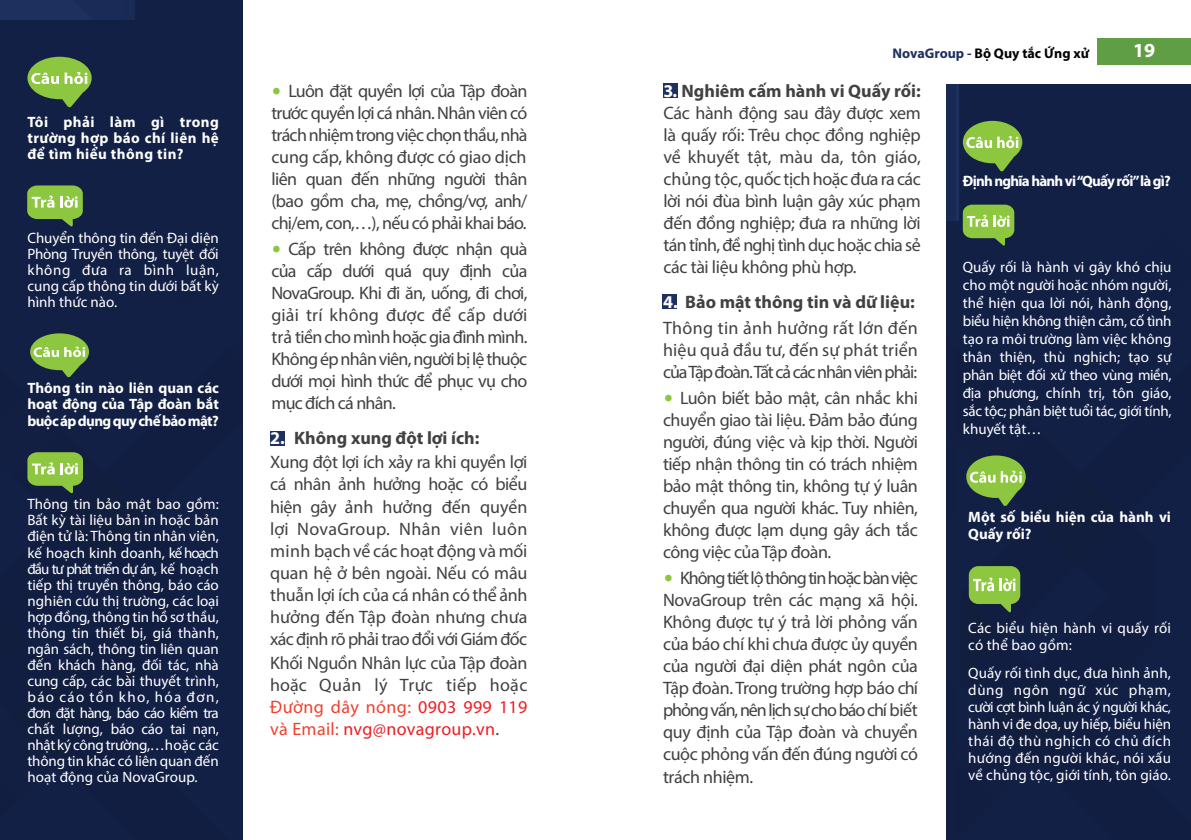
<style>
.page{position:relative;width:1191px;height:840px;background:#fff}
.page>*{position:absolute;margin:0;border:0;box-sizing:border-box;transform-origin:0 0}
.t1{font:700 36px "Myriad Pro";color:#8dc63f}
.t2{font:700 20px "Myriad Pro";color:#fff}
.t3{font:18px/22px "Myriad Pro";letter-spacing:-.025em;color:#414042;text-align:justify}
.t4{font:18px/22px "Myriad Pro";letter-spacing:-.06em;color:#414042}
.t5{font:18px/26px "Myriad Pro";letter-spacing:.02em;color:#414042}
.t6{font:700 18px "Myriad Pro";color:#414042}
.t7{font:700 18px "Myriad Pro";color:#fff}
.t8{font:15px/16px "Myriad Pro";letter-spacing:.005em;color:#fff;text-align:justify}
.t9{font:700 15px/16px "Myriad Pro";color:#fff;text-align:justify}
.t10{font:700 15px "Myriad Pro";letter-spacing:-.05em;color:#fff}
.t11{font:700 14px "Myriad Pro";color:#000}
.s1{color:#ef4130}
.s2{color:#ed1d24}
.s3{color:#1d305e}
.s4{font-weight:700;color:#fff}
.s5{font-weight:700}
</style>
<div class="page">
<div style="left:1098px;top:38px;width:93px;height:27px;background:#5f9e44"></div>
<div style="left:1156px;top:778px;width:35px;height:61px;background:#111e41"></div>
<div style="left:947px;top:664px;width:199px;height:175px;background:#121f44"></div>
<svg style="left:947px;top:135px;width:15px;height:529px;background:#122147"></svg>
<div style="left:179px;top:778px;width:63px;height:61px;background:#122046"></div>
<svg style="left:26px;top:0;width:98px;height:135px;background:#13224a"></svg>
<div style="left:169px;top:664px;width:73px;height:114px;background:#122046"></div>
<div style="left:124px;top:0;width:118px;height:135px;background:#122046"></div>
<div style="left:0;top:664px;width:169px;height:175px;background:#111e41"></div>
<div style="left:0;top:135px;width:242px;height:529px;background:#122046"></div>
<svg style="left:27px;top:57px;width:65px;height:50px;background:#709751"></svg>
<svg style="left:30px;top:333px;width:59px;height:44px;background:#6f9651"></svg>
<svg style="left:27px;top:185px;width:56px;height:41px;background:#80aa54"></svg>
<svg style="left:27px;top:452px;width:56px;height:41px;background:#7faa53"></svg>
<div style="left:270px;top:431px;width:15px;height:14px;background:#1d305e"></div>
<div style="left:663px;top:83px;width:15px;height:14px;background:#1d305e"></div>
<div style="left:662px;top:294px;width:14px;height:15px;background:#1d305e"></div>
<div style="left:962px;top:84px;width:229px;height:694px;background:#122046"></div>
<p class="t9" style="left:27px;top:113px;width:193px">Tôi phải làm gì trong trường hợp báo chí liên hệ để tìm hiểu thông tin?</p>
<p class="t8" style="left:27px;top:229px;width:193px">Chuyển thông tin đến Đại diện Phòng Truyền thông, tuyệt đối không đưa ra bình luận, cung cấp thông tin dưới bất kỳ hình thức nào.</p>
<p class="t9" style="left:27px;top:379px;width:193px">Thông tin nào liên quan các hoạt động của Tập đoàn bắt buộc áp dụng quy chế bảo mật?</p>
<p class="t8" style="left:27px;top:496px;width:193px">Thông tin bảo mật bao gồm:<br>Bất kỳ tài liệu bản in hoặc bản điện tử là: Thông tin nhân viên, kế hoạch kinh doanh, kế hoạch đầu tư phát triển dự án, kế hoạch tiếp thị truyền thông, báo cáo nghiên cứu thị trường, các loại hợp đồng, thông tin hồ sơ thầu, thông tin thiết bị, giá thành, ngân sách, thông tin liên quan đến khách hàng, đối tác, nhà cung cấp, các bài thuyết trình, báo cáo tồn kho, hóa đơn, đơn đặt hàng, báo cáo kiểm tra chất lượng, báo cáo tai nạn, nhật ký công trường,…hoặc các thông tin khác có liên quan đến hoạt động của NovaGroup.</p>
<p class="t3" style="left:271px;top:79px;width:257px;text-indent:17px">Luôn đặt quyền lợi của Tập đoàn trước quyền lợi cá nhân. Nhân viên có trách nhiệm trong việc chọn thầu, nhà cung cấp, không được có giao dịch liên quan đến những người thân (bao gồm cha, mẹ, chồng/vợ, anh/ chị/em, con,…), nếu có phải khai báo.</p>
<p class="t3" style="left:271px;top:237px;width:258px;text-indent:17px">Cấp trên không được nhận quà của cấp dưới quá quy định của NovaGroup. Khi đi ăn, uống, đi chơi, giải trí không được để cấp dưới trả tiền cho mình hoặc gia đình mình.<br>Không ép nhân viên, người bị lệ thuộc dưới mọi hình thức để phục vụ cho mục đích cá nhân.</p>
<h1 class="t1" style="left:271px;top:58px;width:11px">.</h1>
<h1 class="t1" style="left:271px;top:216px;width:11px">.</h1>
<p class="t6" style="left:294px;top:426px;width:187px">Không xung đột lợi ích:</p>
<p class="t7" style="left:270px;top:426px;width:16px">2.</p>
<p class="t3" style="left:270px;top:451px;width:259px">Xung đột lợi ích xảy ra khi quyền lợi cá nhân ảnh hưởng hoặc có biểu hiện gây ảnh hưởng đến quyền lợi NovaGroup. Nhân viên luôn minh bạch về các hoạt động và mối quan hệ ở bên ngoài. Nếu có mâu thuẫn lợi ích của cá nhân có thể ảnh hưởng đến Tập đoàn nhưng chưa xác định rõ phải trao đổi với Giám đốc</p>
<p class="t3" style="left:270px;top:651px;width:259px">Khối Nguồn Nhân lực của Tập đoàn hoặc Quản lý Trực tiếp hoặc <span class="s1">Đường dây nóng:</span> <span class="s2">0903 999 119 </span><span class="s1">và Email:</span> <span class="s2">nvg@novagroup.vn</span>.</p>
<p class="t11" style="left:892px;top:44px;width:198px"><span class="s3">NovaGroup -</span> Bộ Quy tắc Ứng xử</p>
<p class="t2" style="left:1133px;top:37px;width:24px">19</p>
<p class="t3" style="left:663px;top:79px;width:259px"><span class="s4">3.</span> <span class="s5">Nghiêm cấm hành vi Quấy rối:<br></span>Các hành động sau đây được xem là quấy rối: Trêu chọc đồng nghiệp về khuyết tật, màu da, tôn giáo, chủng tộc, quốc tịch hoặc đưa ra các lời nói đùa bình luận gây xúc phạm đến đồng nghiệp; đưa ra những lời tán tỉnh, đề nghị tình dục hoặc chia sẻ các tài liệu không phù hợp.</p>
<p class="t5" style="left:663px;top:288px;width:256px"><span class="s4">4.</span> <span class="s5">Bảo mật thông tin và dữ liệu:<br></span>Thông tin ảnh hưởng rất lớn đến</p>
<p class="t4" style="left:663px;top:338px;width:256px">hiệu quả đầu tư, đến sự phát triển của Tập đoàn. Tất cả các nhân viên phải:</p>
<p class="t3" style="left:663px;top:386px;width:256px;text-indent:17px">Luôn biết bảo mật, cân nhắc khi chuyển giao tài liệu. Đảm bảo đúng người, đúng việc và kịp thời. Người tiếp nhận thông tin có trách nhiệm bảo mật thông tin, không tự ý luân chuyển qua người khác. Tuy nhiên, không được lạm dụng gây ách tắc công việc của Tập đoàn.</p>
<p class="t3" style="left:663px;top:566px;width:256px;text-indent:17px">Không tiết lộ thông tin hoặc bàn việc NovaGroup trên các mạng xã hội.<br>Không được tự ý trả lời phỏng vấn của báo chí khi chưa được ủy quyền của người đại diện phát ngôn của Tập đoàn. Trong trường hợp báo chí phỏng vấn, nên lịch sự cho báo chí biết quy định của Tập đoàn và chuyển cuộc phỏng vấn đến đúng người có trách nhiệm.</p>
<h1 class="t1" style="left:663px;top:365px;width:11px">.</h1>
<h1 class="t1" style="left:663px;top:545px;width:11px">.</h1>
<p class="t10" style="left:962px;top:171px;width:210px">Định nghĩa hành vi “Quấy rối” là gì?</p>
<p class="t8" style="left:962px;top:257px;width:210px;line-height:18px">Quấy rối là hành vi gây khó chịu cho một người hoặc nhóm người, thể hiện qua lời nói, hành động, biểu hiện không thiện cảm, cố tình tạo ra môi trường làm việc không thân thiện, thù nghịch; tạo sự phân biệt đối xử theo vùng miền, địa phương, chính trị, tôn giáo, sắc tộc; phân biệt tuổi tác, giới tính, khuyết tật…</p>
<p class="t9" style="left:968px;top:508px;width:204px;line-height:17px">Một số biểu hiện của hành vi<br>Quấy rối?</p>
<p class="t8" style="left:968px;top:618px;width:204px;line-height:17px">Các biểu hiện hành vi quấy rối có thể bao gồm:</p>
<p class="t8" style="left:968px;top:664px;width:204px;line-height:17px">Quấy rối tình dục, đưa hình ảnh, dùng ngôn ngữ xúc phạm, cười cợt bình luận ác ý người khác, hành vi đe dọa, uy hiếp, biểu hiện thái độ thù nghịch có chủ đích hướng đến người khác, nói xấu về chủng tộc, giới tính, tôn giáo.</p>
</div>
